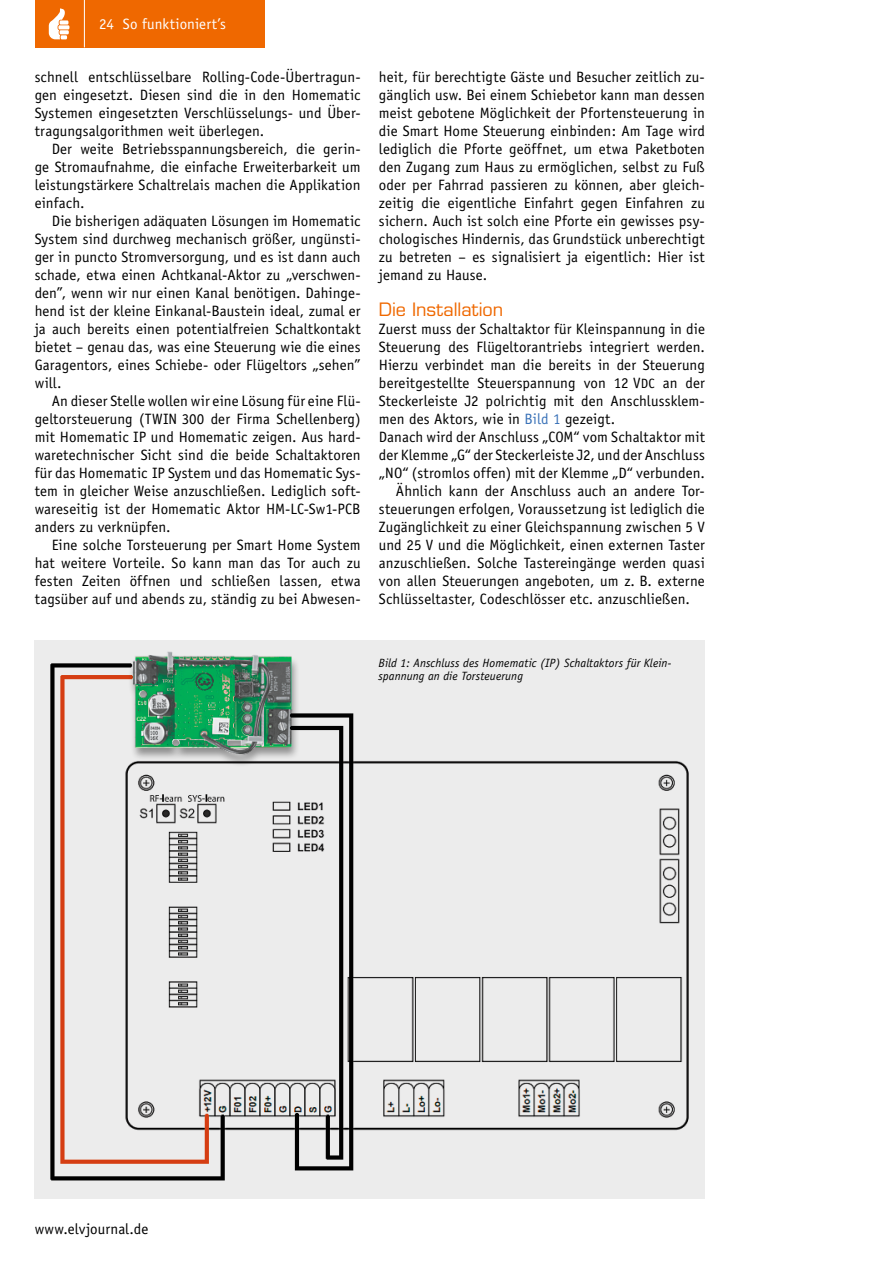
<style>
.page{position:relative;width:894px;height:1263px;background:#fff}
.page>*{position:absolute;margin:0;border:0;box-sizing:border-box;transform-origin:0 0}
.Subhead_5{font:18px "Eurostile";letter-spacing:-.005em;color:#ef6800}
.Fließtext_Neue_Zeile{font:15px/18px "Officina Sans";letter-spacing:.005em;color:#000;text-align:justify}
.Fließtext_Neuer_Absa{font:15px/18px "Officina Sans";letter-spacing:.005em;color:#000;text-align:justify}
.Kopfzeile_links{font:15px "Officina Sans";letter-spacing:.005em;color:#fff}
.Bildunterschrift{font:italic 12px/12.8px "Officina Sans";letter-spacing:.005em;color:#000}
.s1{font-size:13.5px}
.s2{color:#3a72b8}
</style>
<div class="page">
<div style="left:35px;top:1px;width:229px;height:46px;background:#ef6800"></div>
<hr style="left:84px;top:1px;width:1px;height:46px;background:#fff">
<svg style="left:49px;top:8px;width:20px;height:31px"></svg>
<div style="left:34px;top:640px;width:670px;height:558px;background:#ececec"></div>
<img style="left:50px;top:651px;width:639px;height:530px">
<div style="left:128px;top:652px;width:173px;height:116px;background:#000;opacity:.4"></div>
<img style="left:133px;top:653px;width:158px;height:102px">
<p class="Kopfzeile_links" style="left:99px;top:15px;width:128px">24 So funktioniert’s</p>
<p class="Fließtext_Neue_Zeile" style="left:35px;top:68px;width:327px">schnell entschlüsselbare Rolling-Code-Übertragun&shy;gen eingesetzt. Diesen sind die in den Homematic Systemen eingesetzten Verschlüsselungs- und Über&shy;tragungsalgorithmen weit überlegen.</p>
<p class="Fließtext_Neue_Zeile" style="left:35px;top:140px;width:327px;text-indent:17px">Der weite Betriebsspannungsbereich, die gerin&shy;ge Stromaufnahme, die einfache Erweiterbarkeit um leistungstärkere Schaltrelais machen die Applikation einfach.</p>
<p class="Fließtext_Neue_Zeile" style="left:35px;top:212px;width:327px;text-indent:17px">Die bisherigen adäquaten Lösungen im Homematic System sind durchweg mechanisch größer, ungünsti&shy;ger in puncto Stromversorgung, und es ist dann auch schade, etwa einen Achtkanal-Aktor zu „verschwen&shy;den”, wenn wir nur einen Kanal benötigen. Dahinge&shy;hend ist der kleine Einkanal-Baustein ideal, zumal er ja auch bereits einen potentialfreien Schaltkontakt bietet – genau das, was eine Steuerung wie die eines Garagentors, eines Schiebe- oder Flügeltors „sehen” will.</p>
<p class="Fließtext_Neue_Zeile" style="left:35px;top:392px;width:327px;text-indent:17px">An dieser Stelle wollen wir eine Lösung für eine Flü&shy;geltorsteuerung (TWIN 300 der Firma Schellenberg) mit Homematic IP und Homematic zeigen. Aus hard&shy;waretechnischer Sicht sind die beide Schaltaktoren für das Homematic IP System und das Homematic Sys&shy;tem in gleicher Weise anzuschließen. Lediglich soft&shy;wareseitig ist der Homematic Aktor HM-LC-Sw1-PCB anders zu verknüpfen.</p>
<p class="Fließtext_Neue_Zeile" style="left:35px;top:536px;width:327px;text-indent:17px">Eine solche Torsteuerung per Smart Home System hat weitere Vorteile. So kann man das Tor auch zu festen Zeiten öffnen und schließen lassen, etwa tagsüber auf und abends zu, ständig zu bei Abwesen-</p>
<p class="Fließtext_Neue_Zeile" style="left:379px;top:68px;width:327px">heit, für berechtigte Gäste und Besucher zeitlich zu&shy;gänglich usw. Bei einem Schiebetor kann man dessen meist gebotene Möglichkeit der Pfortensteuerung in die Smart Home Steuerung einbinden: Am Tage wird lediglich die Pforte geöffnet, um etwa Paketboten den Zugang zum Haus zu ermöglichen, selbst zu Fuß oder per Fahrrad passieren zu können, aber gleich&shy;zeitig die eigentliche Einfahrt gegen Einfahren zu sichern. Auch ist solch eine Pforte ein gewisses psy&shy;chologisches Hindernis, das Grundstück unberechtigt zu betreten – es signalisiert ja eigentlich: Hier ist jemand zu Hause.</p>
<p class="Subhead_5" style="left:379px;top:299px;width:126px">Die Installation</p>
<p class="Fließtext_Neuer_Absa" style="left:379px;top:320px;width:327px">Zuerst muss der Schaltaktor für Kleinspannung in die Steuerung des Flügeltorantriebs integriert werden.<br>Hierzu verbindet man die bereits in der Steuerung bereitgestellte Steuerspannung von 12 V<span class="s1">DC</span> an der Steckerleiste J2 polrichtig mit den Anschlussklem&shy;men des Aktors, wie in <span class="s2">Bild 1</span> gezeigt.</p>
<p class="Fließtext_Neuer_Absa" style="left:379px;top:428px;width:327px">Danach wird der Anschluss „COM“ vom Schaltaktor mit der Klemme „G“ der Steckerleiste J2, und der Anschluss „NO“ (stromlos offen) mit der Klemme „D“ verbunden.</p>
<p class="Fließtext_Neue_Zeile" style="left:379px;top:482px;width:327px;text-indent:17px">Ähnlich kann der Anschluss auch an andere Tor&shy;steuerungen erfolgen, Voraussetzung ist lediglich die Zugänglichkeit zu einer Gleichspannung zwischen 5 V und 25 V und die Möglichkeit, einen externen Taster anzuschließen. Solche Tastereingänge werden quasi von allen Steuerungen angeboten, um z. B. externe Schlüsseltaster, Codeschlösser etc. anzuschließen.</p>
<p class="Bildunterschrift" style="left:378px;top:657px;width:294px">Bild 1: Anschluss des Homematic (IP) Schaltaktors für Klein&shy;spannung an die Torsteuerung</p>
<p class="Fließtext_Neue_Zeile" style="left:35px;top:1220px;width:115px">www.elvjournal.de</p>
</div>
